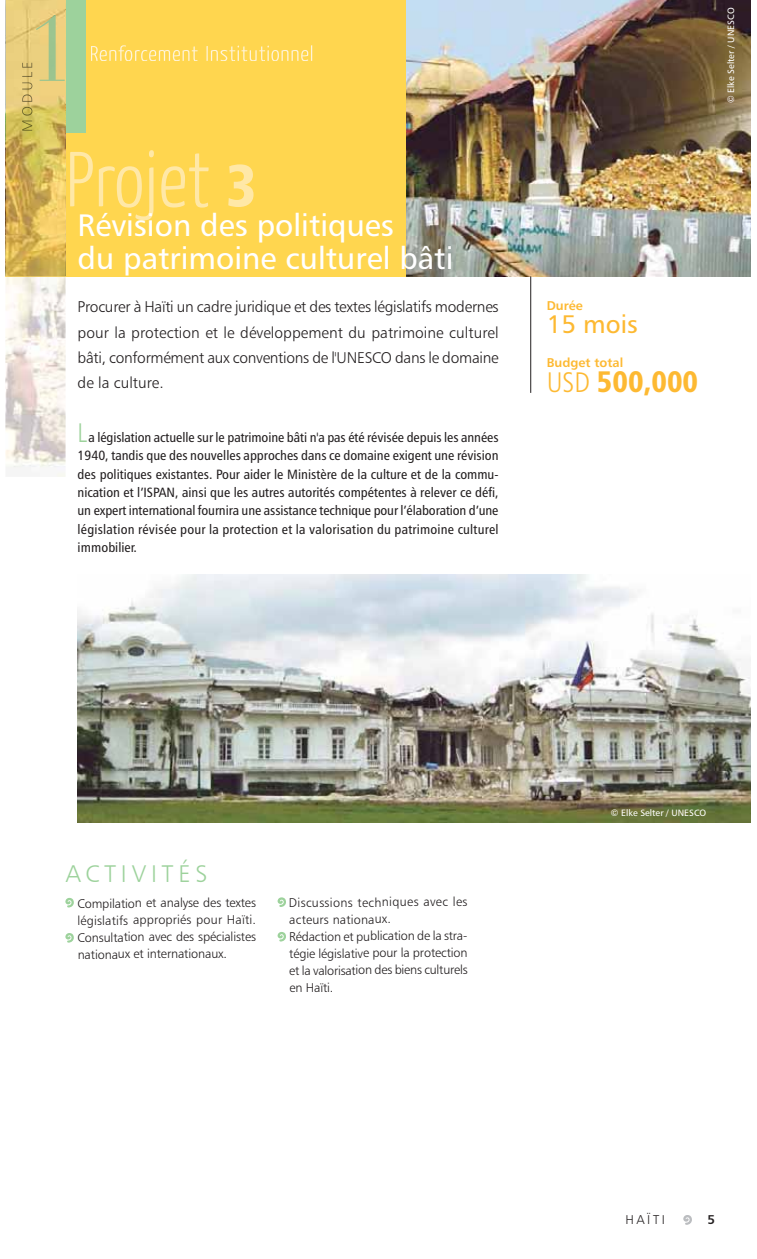
<style>
.page{position:relative;width:757px;height:1259px;background:#fff}
.page>*{position:absolute;margin:0;border:0;box-sizing:border-box;transform-origin:0 0}
.t1{font:56.55px "Giddyup Std";color:#bbbdc0}
.t2{font:55.2px "Giddyup Std";color:#9dd29c}
.t3{font:31.05px/33.9px "Humanist 777 BT Roman B";color:#fff}
.t4{font:29.7px "Humanist 777 BT Black Condensed B";color:#fdb932}
.t5{font:25.5px "Humanist 777 BT Roman B";color:#fdb932}
.t6{font:24px "Humanist 777 BT Light B";letter-spacing:.2em;color:#9dd29c}
.t7{font:15.6px/25.5px "Humanist 777 BT Light B";letter-spacing:-.02em;color:#231f20;text-align:justify}
.t8{font:13.5px/18.5px "Humanist 777 BT Roman Condensed B";letter-spacing:.015em;color:#231f20;text-align:justify;scale:1.05 1}
.t9{font:12.75px/17px "Humanist 777 BT Light B";letter-spacing:-.015em;color:#231f20;text-align:justify}
.t10{font:12.75px "Humanist 777 BT Bold B";color:#fdb932}
.t11{font:9.15px "Humanist 777 BT Roman B";color:#fff}
.s1{font-family:"Humanist 777 BT Light Condensed B";font-size:26.85px;color:#9dd29c}
.s2{font-family:"Humanist 777 BT Light Condensed B";font-size:28.35px}
</style>
<div class="page">
<img style="left:5px;top:276px;width:61px;height:201px">
<div style="left:5px;top:0;width:464px;height:276px;background:#ffd64f"></div>
<img style="left:406px;top:0;width:345px;height:276px">
<div style="left:66px;top:0;width:20px;height:132px;background:#9dd29c"></div>
<svg style="left:70px;top:150px;width:139px;height:70px"></svg>
<svg style="left:228px;top:164px;width:25px;height:43px"></svg>
<hr style="left:530px;top:276px;width:1px;height:117px;background:#231f20">
<svg style="left:91px;top:45px;width:107px;height:16px"></svg>
<img style="left:78px;top:574px;width:673px;height:248px">
<img style="left:6px;top:276px;width:60px;height:1px">
<img style="left:6px;top:0;width:60px;height:276px">
<img style="left:36px;top:15px;width:29px;height:66px">
<img style="left:22px;top:63px;width:10px;height:68px">
<h3 class="t3" style="left:78px;top:209px;width:377px">Révision des politiques<br>du patrimoine culturel bâti</h3>
<p class="t7" style="left:78px;top:295px;width:422px">Procurer à Haïti un cadre juridique et des textes législatifs modernes pour la protection et le développement du patrimoine culturel bâti, conformément aux conventions de l'UNESCO dans le domaine de la culture.</p>
<p class="t8" style="left:78px;top:428px;width:402px"><span class="s1">L</span>a législation actuelle sur le patrimoine bâti n'a pas été révisée depuis les années 1940, tandis que des nouvelles approches dans ce domaine exigent une révision des politiques existantes. Pour aider le Ministère de la culture et de la commu&shy;nication et l’ISPAN, ainsi que les autres autorités compétentes à relever ce défi, un expert international fournira une assistance technique pour l’élaboration d’une législation révisée pour la protection et la valorisation du patrimoine culturel immobilier.</p>
<p class="t11" style="left:727px;top:103px;width:97px;rotate:-90deg">© Elke Selter / UNESCO</p>
<p class="t10" style="left:547px;top:300px;width:38px">Durée</p>
<h3 class="t5" style="left:547px;top:313px;width:93px">15 mois</h3>
<p class="t10" style="left:547px;top:357px;width:78px">Budget total</p>
<h3 class="t4" style="left:547px;top:363px;width:153px"><span class="s2">USD</span> 500,000</h3>
<h3 class="t6" style="left:65px;top:863px;width:144px">ACTIVITÉS</h3>
<p class="t9" style="left:77px;top:895px;width:180px">Compilation et analyse des textes législatifs appropriés pour Haïti.<br>Consultation avec des spécialistes nationaux et internationaux.</p>
<p class="t9" style="left:289px;top:894px;width:180px;text-align:left">Discussions techniques avec les acteurs nationaux.<br>Rédaction et publication de la stra&shy;tégie législative pour la protection et la valorisation des biens culturels en Haïti.</p>
<h2 class="t2" style="left:276px;top:866px;width:13px">•</h2>
<h2 class="t2" style="left:276px;top:901px;width:13px">•</h2>
<h2 class="t2" style="left:64px;top:867px;width:13px">•</h2>
<h2 class="t2" style="left:64px;top:902px;width:13px">•</h2>
<p class="t11" style="left:611px;top:809px;width:97px">© Elke Selter / UNESCO</p>
<p class="t9" style="left:625px;top:1212px;width:41px">HAÏTI</p>
<h1 class="t1" style="left:681px;top:1183px;width:35px">• <sup>5</sup></h1>
</div>
